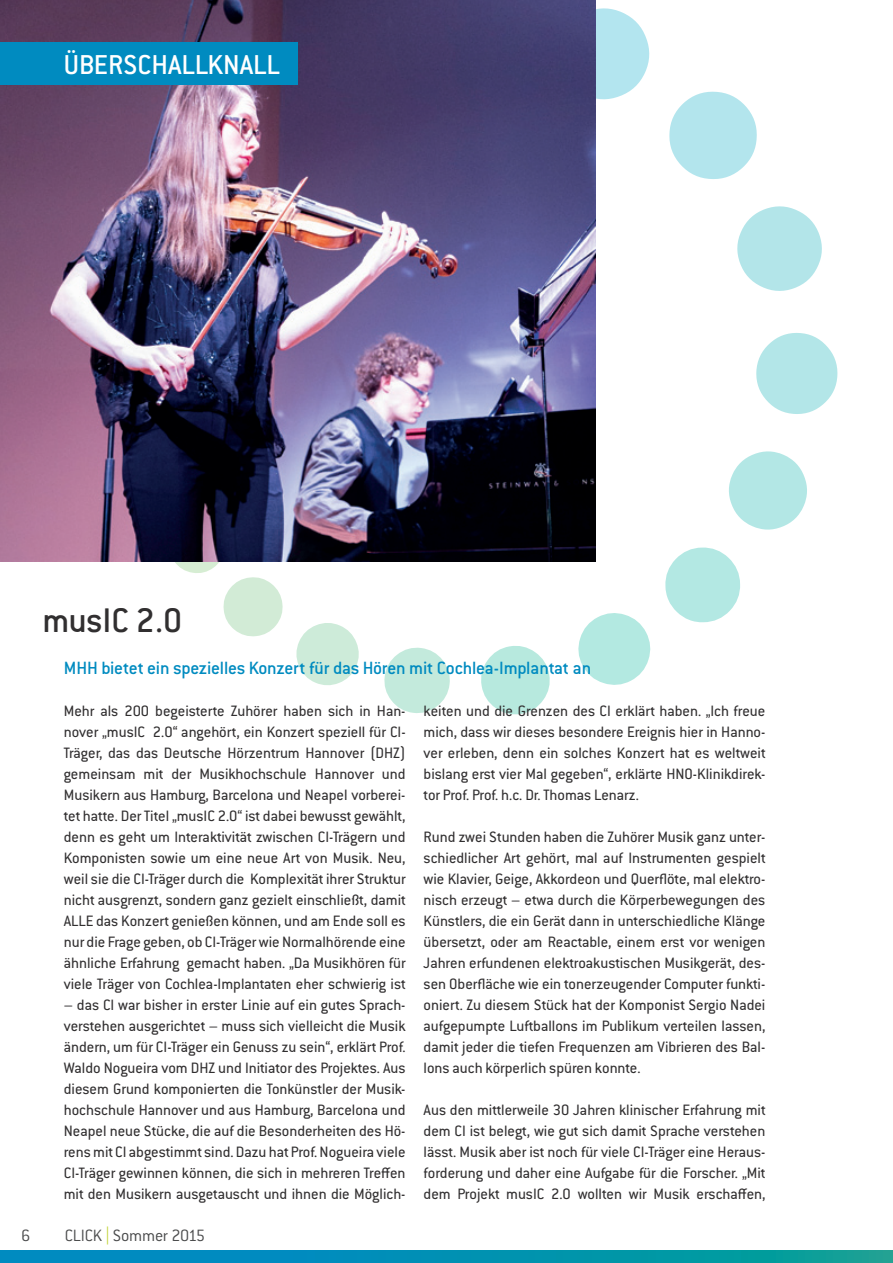
<style>
.page{position:relative;width:893px;height:1263px;background:#fff}
.page>*{position:absolute;margin:0;border:0;box-sizing:border-box;transform-origin:0 0}
.Headline{font:500 37.5px "Conduit ITC Pro";letter-spacing:-.01em;color:#312f30}
.Rubriktitel_weiß{font:500 30px "Conduit ITC Pro";color:#fff}
.Introtext{font:500 19.5px "Conduit ITC Pro";letter-spacing:-.015em;color:#008bc0}
.t1{font:300 18px "Conduit ITC Pro";letter-spacing:-.02em;color:#4b4c4d}
.Fließ{font:16.5px/21px "Conduit ITC Pro";color:#312f30;text-align:justify}
.s1{color:#bdcf29}
</style>
<div class="page">
<svg style="left:0;top:1250px;width:893px;height:13px;background:#0292b0"></svg>
<svg style="left:168px;top:561px;width:115px;height:76px"></svg>
<svg style="left:296px;top:623px;width:63px;height:62px"></svg>
<svg style="left:384px;top:647px;width:66px;height:66px"></svg>
<svg style="left:481px;top:646px;width:69px;height:69px"></svg>
<svg style="left:578px;top:613px;width:73px;height:72px"></svg>
<svg style="left:665px;top:547px;width:75px;height:76px"></svg>
<svg style="left:729px;top:451px;width:78px;height:79px"></svg>
<svg style="left:756px;top:333px;width:82px;height:81px"></svg>
<svg style="left:737px;top:206px;width:85px;height:85px"></svg>
<svg style="left:669px;top:91px;width:88px;height:88px"></svg>
<svg style="left:595px;top:7px;width:55px;height:94px"></svg>
<img style="left:0;top:0;width:595px;height:561px">
<div style="left:0;top:43px;width:298px;height:42px;background:#008bc0"></div>
<p class="Rubriktitel_weiß" style="left:64px;top:48px;width:218px">ÜBERSCHALLKNALL</p>
<p class="Headline" style="left:43px;top:599px;width:141px">musIC 2.0</p>
<p class="Introtext" style="left:64px;top:657px;width:529px">MHH bietet ein spezielles Konzert für das Hören mit Cochlea-Implantat an</p>
<p class="Fließ" style="left:64px;top:700px;width:343px">Mehr als 200 begeisterte Zuhörer haben sich in Han&shy;nover „musIC 2.0“ angehört, ein Konzert speziell für CI-Träger, das das Deutsche Hörzentrum Hannover (DHZ) gemeinsam mit der Musikhochschule Hannover und Musikern aus Hamburg, Barcelona und Neapel vorberei&shy;tet hatte. Der Titel „musIC 2.0“ ist dabei bewusst gewählt, denn es geht um Interaktivität zwischen CI-Trägern und Komponisten sowie um eine neue Art von Musik. Neu, weil sie die CI-Träger durch die Komplexität ihrer Struktur nicht ausgrenzt, sondern ganz gezielt einschließt, damit ALLE das Konzert genießen können, und am Ende soll es nur die Frage geben, ob CI-Träger wie Normalhörende eine ähnliche Erfahrung gemacht haben. „Da Musikhören für viele Träger von Cochlea-Implantaten eher schwierig ist</p>
<p class="Fließ" style="left:64px;top:994px;width:343px">– das CI war bisher in erster Linie auf ein gutes Sprach&shy;verstehen ausgerichtet – muss sich vielleicht die Musik ändern, um für CI-Träger ein Genuss zu sein“, erklärt Prof.<br>Waldo Nogueira vom DHZ und Initiator des Projektes. Aus diesem Grund komponierten die Tonkünstler der Musik&shy;hochschule Hannover und aus Hamburg, Barcelona und Neapel neue Stücke, die auf die Besonderheiten des Hö&shy;rens mit CI abgestimmt sind. Dazu hat Prof. Nogueira viele CI-Träger gewinnen können, die sich in mehreren Treffen mit den Musikern ausgetauscht und ihnen die Möglich-</p>
<p class="t1" style="left:21px;top:1225px;width:11px">6</p>
<p class="t1" style="left:65px;top:1225px;width:142px">CLICK <span class="s1">|</span> Sommer 2015</p>
<p class="Fließ" style="left:424px;top:700px;width:343px">keiten und die Grenzen des CI erklärt haben. „Ich freue mich, dass wir dieses besondere Ereignis hier in Hanno&shy;ver erleben, denn ein solches Konzert hat es weltweit bislang erst vier Mal gegeben“, erklärte HNO-Klinikdirek&shy;tor Prof. Prof. h.c. Dr. Thomas Lenarz.</p>
<p class="Fließ" style="left:424px;top:826px;width:343px">Rund zwei Stunden haben die Zuhörer Musik ganz unter&shy;schiedlicher Art gehört, mal auf Instrumenten gespielt wie Klavier, Geige, Akkordeon und Querflöte, mal elektro&shy;nisch erzeugt – etwa durch die Körperbewegungen des Künstlers, die ein Gerät dann in unterschiedliche Klänge übersetzt, oder am Reactable, einem erst vor wenigen Jahren erfundenen elektroakustischen Musikgerät, des&shy;sen Oberfläche wie ein tonerzeugender Computer funkti&shy;oniert. Zu diesem Stück hat der Komponist Sergio Nadei aufgepumpte Luftballons im Publikum verteilen lassen, damit jeder die tiefen Frequenzen am Vibrieren des Bal&shy;lons auch körperlich spüren konnte.</p>
<p class="Fließ" style="left:424px;top:1099px;width:343px">Aus den mittlerweile 30 Jahren klinischer Erfahrung mit dem CI ist belegt, wie gut sich damit Sprache verstehen lässt. Musik aber ist noch für viele CI-Träger eine Heraus&shy;forderung und daher eine Aufgabe für die Forscher. „Mit dem Projekt musIC 2.0 wollten wir Musik erschaffen,</p>
</div>
